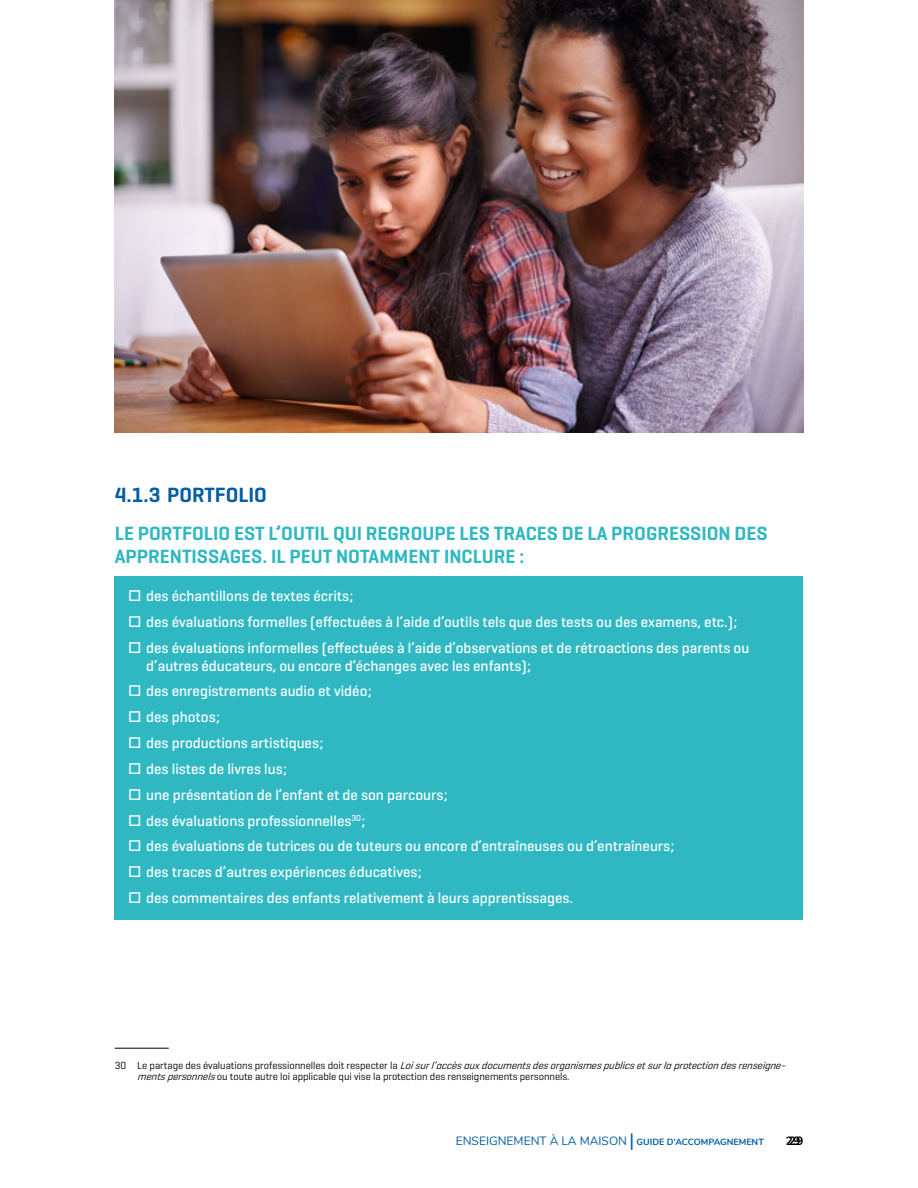
<style>
.page{position:relative;width:918px;height:1188px;background:#fff}
.page>*{position:absolute;margin:0;border:0;box-sizing:border-box;transform-origin:0 0}
.Sous-titre_3{font:600 21px "Geogrotesque";color:#005da1}
.Titre{font:600 19.5px/22.5px "Geogrotesque";color:#2fb8c2}
.t1{font:500 15px/18px "Geogrotesque";color:#fff}
.t2{font:12px "Nunito";color:#005da1}
.t3{font:700 12px "Nunito";color:#000}
.note_de_bas_de_page{font:10.5px/10.5px "Geogrotesque";letter-spacing:-.005em;color:#000}
.t4{font:700 9px "Nunito";color:#005da1}
.s1{font-style:italic}
.s2{font-weight:700;font-size:24px}
</style>
<div class="page">
<div style="left:115px;top:576px;width:688px;height:42px;background:#2fb8c2"></div>
<div style="left:115px;top:602px;width:688px;height:42px;background:#2fb8c2"></div>
<div style="left:115px;top:628px;width:688px;height:60px;background:#2fb8c2"></div>
<div style="left:115px;top:672px;width:688px;height:42px;background:#2fb8c2"></div>
<div style="left:115px;top:698px;width:688px;height:42px;background:#2fb8c2"></div>
<div style="left:115px;top:723px;width:688px;height:42px;background:#2fb8c2"></div>
<div style="left:115px;top:749px;width:688px;height:42px;background:#2fb8c2"></div>
<div style="left:115px;top:775px;width:688px;height:42px;background:#2fb8c2"></div>
<div style="left:115px;top:801px;width:688px;height:42px;background:#2fb8c2"></div>
<div style="left:115px;top:827px;width:688px;height:42px;background:#2fb8c2"></div>
<div style="left:115px;top:852px;width:688px;height:42px;background:#2fb8c2"></div>
<div style="left:115px;top:878px;width:688px;height:42px;background:#2fb8c2"></div>
<hr style="left:115px;top:1048px;width:54px;height:1px;background:#000">
<img style="left:115px;top:0;width:688px;height:432px">
<p class="Sous-titre_3" style="left:115px;top:482px;width:154px">4.1.3 PORTFOLIO</p>
<p class="Titre" style="left:115px;top:522px;width:654px">LE PORTFOLIO EST L’OUTIL QUI REGROUPE LES TRACES DE LA PROGRESSION DES<br>APPRENTISSAGES. IL PEUT NOTAMMENT INCLURE :</p>
<p class="t1" style="left:146px;top:586px;width:209px">des échantillons de textes écrits;</p>
<p class="t1" style="left:146px;top:612px;width:592px">des évaluations formelles (effectuées à l’aide d’outils tels que des tests ou des examens, etc.);</p>
<p class="t1" style="left:146px;top:638px;width:605px">des évaluations informelles (effectuées à l’aide d’observations et de rétroactions des parents ou d’autres éducateurs, ou encore d’échanges avec les enfants);</p>
<p class="t1" style="left:146px;top:682px;width:227px">des enregistrements audio et vidéo;</p>
<p class="t1" style="left:146px;top:708px;width:75px">des photos;</p>
<p class="t1" style="left:146px;top:734px;width:179px">des productions artistiques;</p>
<p class="t1" style="left:146px;top:759px;width:142px">des listes de livres lus;</p>
<p class="t1" style="left:146px;top:785px;width:303px">une présentation de l’enfant et de son parcours;</p>
<p class="t1" style="left:146px;top:811px;width:221px">des évaluations professionnelles<sup>30</sup>;</p>
<p class="t1" style="left:146px;top:837px;width:530px">des évaluations de tutrices ou de tuteurs ou encore d’entraîneuses ou d’entraîneurs;</p>
<p class="t1" style="left:146px;top:863px;width:277px">des traces d’autres expériences éducatives;</p>
<p class="t1" style="left:146px;top:889px;width:428px">des commentaires des enfants relativement à leurs apprentissages.</p>
<p class="note_de_bas_de_page" style="left:137px;top:1060px;width:652px;text-indent:-22px">3 0 L e p a rt a g e d e s é v a l u a t i o n s p r o f e s s i o n n e l l e s d o i t r e s p e c t e r l a <span class="s1">Loisurl’accès aux documents des organismes publics etsurla protection des renseigne&shy;ments personnels</span> ou toute autre loi applicable qui vise la protection des renseignements personnels.</p>
<p class="t2" style="left:456px;top:1132px;width:179px">ENSEIGNEMENT À LA MAISON <span class="s2">I</span></p>
<p class="t4" style="left:637px;top:1135px;width:129px">GUIDE D’ACCOMPAGNEMENT</p>
<p class="t3" style="left:786px;top:1132px;width:19px">2929</p>
</div>
